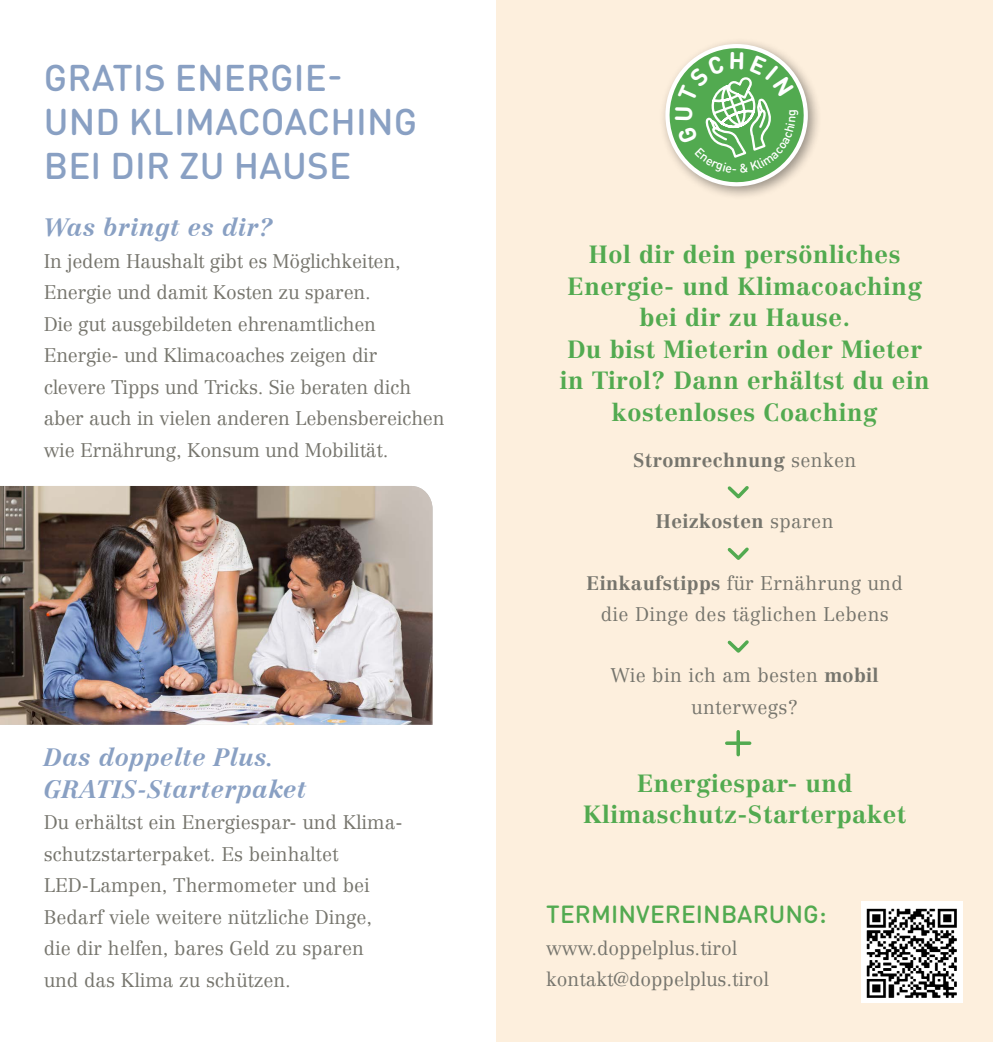
<style>
.page{position:relative;width:993px;height:1042px;background:#fff}
.page>*{position:absolute;margin:0;border:0;box-sizing:border-box;transform-origin:0 0}
.t1{font:500 36.75px/43.8px "DIN Round Pro";letter-spacing:.005em;color:#89a0c3}
.t2{font:700 24.5px/31.5px "Centennial LT Pro";letter-spacing:.02em;color:#52aa50;text-align:center}
.t3{font:italic 700 24.5px/31.5px "Centennial LT Pro";letter-spacing:.02em;color:#89a0c3}
.t4{font:500 24.5px "DIN Round Pro";letter-spacing:.005em;color:#52aa50}
.t5{font:300 19.25px/31.5px "Centennial LT Pro";color:#76756d}
.t6{font:300 19.25px/31.5px "Centennial LT Pro";letter-spacing:.02em;color:#76756d;text-align:center}
.t7{font:700 19.25px "Centennial LT Pro";letter-spacing:.02em;color:#76756d}
.s1{font-weight:300}
.s2{font-weight:700}
</style>
<div class="page">
<img style="left:0;top:486px;width:432px;height:239px">
<div style="left:496px;top:0;width:496px;height:1042px;background:#fdefdd"></div>
<svg style="left:727px;top:486px;width:22px;height:13px"></svg>
<svg style="left:727px;top:547px;width:22px;height:13px"></svg>
<svg style="left:727px;top:640px;width:22px;height:13px"></svg>
<svg style="left:726px;top:741px;width:23px;height:4px"></svg>
<hr style="left:736px;top:732px;width:3px;height:22px;background:#52aa50">
<img style="left:861px;top:902px;width:100px;height:101px">
<div style="left:658px;top:37px;width:164px;height:164px;background:#000;opacity:.4"></div>
<svg style="left:660px;top:40px;width:152px;height:151px"></svg>
<h1 class="t1" style="left:44px;top:54px;width:375px">GRATIS ENERGIE-<br>UND KLIMACOACHING<br>BEI DIR ZU HAUSE</h1>
<p class="t3" style="left:44px;top:212px;width:230px">Was bringt es dir?</p>
<p class="t5" style="left:44px;top:245px;width:402px">In jedem Haushalt gibt es Möglichkeiten, Energie und damit Kosten zu sparen.<br>Die gut ausgebildeten ehrenamtlichen Energie- und Klimacoaches zeigen dir<br>clevere Tipps und Tricks. Sie beraten dich aber auch in vielen anderen Lebensbereichen wie Ernährung, Konsum und Mobilität.</p>
<p class="t3" style="left:44px;top:741px;width:264px">Das doppelte Plus.<br>GRATIS-Starterpaket</p>
<p class="t5" style="left:44px;top:806px;width:360px">Du erhältst ein Energiespar- und Klima&shy;schutzstarterpaket. Es beinhaltet LED-Lampen, Thermometer und bei Bedarf viele weitere nützliche Dinge, die dir helfen, bares Geld zu sparen und das Klima zu schützen.</p>
<p class="t2" style="left:559px;top:238px;width:371px">Hol dir dein persönliches<br>Energie- und Klimacoaching bei dir zu Hause.<br>Du bist Mieterin oder Mieter in Tirol? Dann erhältst du ein kostenloses Coaching</p>
<p class="t7" style="left:633px;top:448px;width:225px">Stromrechnung <span class="s1">senken</span></p>
<p class="t7" style="left:655px;top:509px;width:179px">Heizkosten <span class="s1">sparen</span></p>
<p class="t6" style="left:586px;top:567px;width:318px"><span class="s2">Einkaufstipps</span> für Ernährung und die Dinge des täglichen Lebens</p>
<p class="t6" style="left:610px;top:660px;width:269px">Wie bin ich am besten <span class="s2">mobil </span>unterwegs?</p>
<p class="t2" style="left:583px;top:767px;width:325px">Energiespar- und<br>Klimaschutz-Starterpaket</p>
<p class="t4" style="left:546px;top:895px;width:282px">TERMINVEREINBARUNG:</p>
<p class="t5" style="left:546px;top:932px;width:224px">www.doppelplus.tirol kontakt@doppelplus.tirol</p>
</div>
